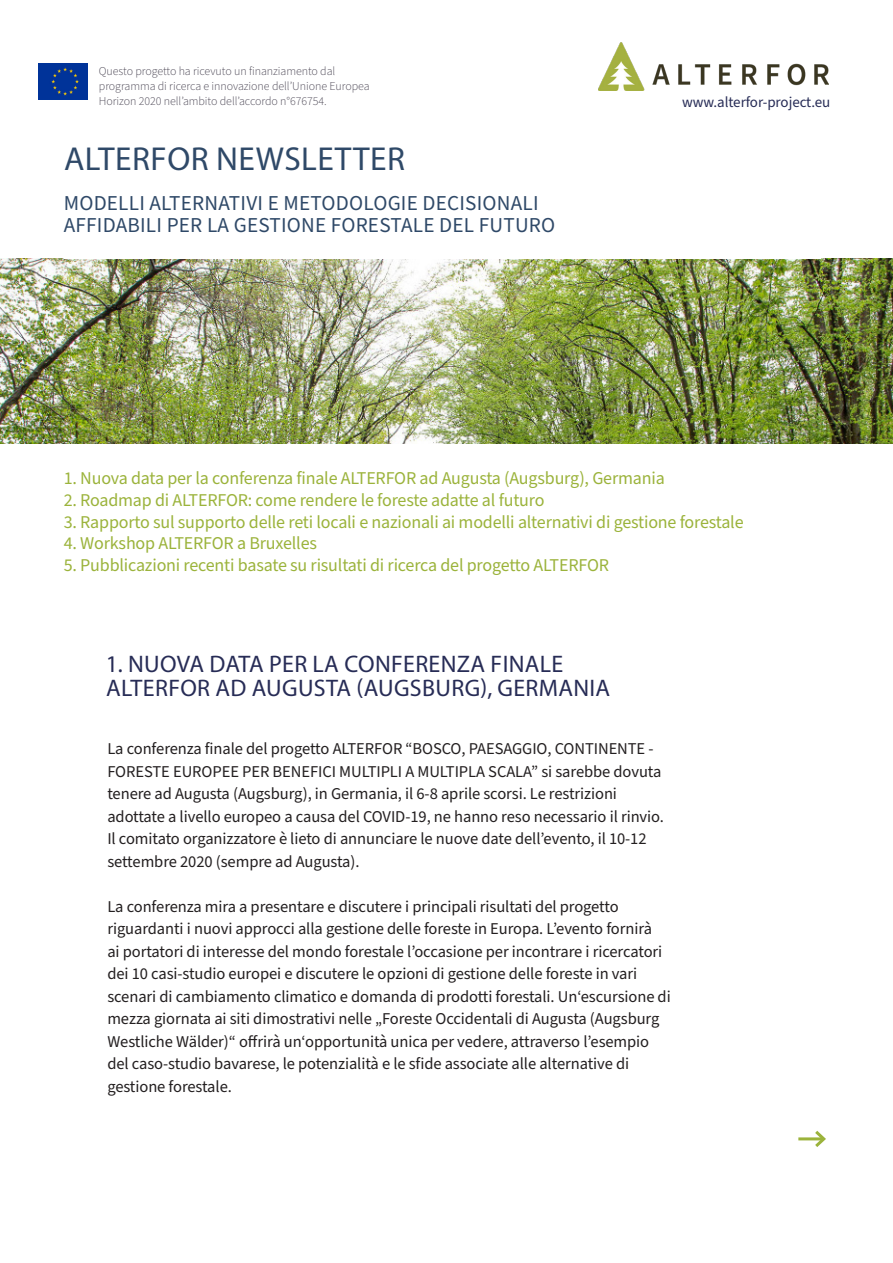
<style>
.page{position:relative;width:893px;height:1263px;background:#fff}
.page>*{position:absolute;margin:0;border:0;box-sizing:border-box;transform-origin:0 0}
.t1{font:33.3px "Myriad Pro";letter-spacing:.015em;color:#2f4968}
.t2{font:24px/24px "Myriad Pro";letter-spacing:.015em;color:#272c56}
.t3{font:21.15px "Source Sans Pro";letter-spacing:.01em;color:#2f4968}
.t4{font:18px "Source Sans Pro";letter-spacing:-.01em;color:#9bb33b}
.t5{font:16.5px/22.5px "Source Sans Pro";letter-spacing:-.005em;color:#231f20}
.t6{font:15px "Source Sans Pro";letter-spacing:-.005em;color:#272c56}
.t7{font:300 12px/15px "Source Sans Pro";letter-spacing:-.005em;color:#4a4553}
</style>
<div class="page">
<hr style="left:798px;top:1137px;width:26px;height:3px;background:#9bb33b">
<svg style="left:812px;top:1130px;width:14px;height:17px"></svg>
<img style="left:0;top:258px;width:893px;height:185px">
<img style="left:599px;top:43px;width:229px;height:47px">
<img style="left:39px;top:64px;width:48px;height:35px">
<p class="t7" style="left:99px;top:64px;width:272px">Questo progetto ha ricevuto un finanziamento dal programma di ricerca e innovazione dell’Unione Europea<br>Horizon 2020 nell’ambito dell’accordo n°676754.</p>
<p class="t1" style="left:64px;top:138px;width:342px">ALTERFOR NEWSLETTER</p>
<p class="t3" style="left:64px;top:189px;width:476px">MODELLI ALTERNATIVI E METODOLOGIE DECISIONALI</p>
<p class="t3" style="left:64px;top:211px;width:493px">AFFIDABILI PER LA GESTIONE FORESTALE DEL FUTURO</p>
<p class="t6" style="left:682px;top:92px;width:150px">www.alterfor-project.eu</p>
<p class="t4" style="left:64px;top:466px;width:602px">1. Nuova data per la conferenza finale ALTERFOR ad Augusta (Augsburg), Germania</p>
<p class="t4" style="left:64px;top:488px;width:482px">2. Roadmap di ALTERFOR: come rendere le foreste adatte al futuro</p>
<p class="t4" style="left:64px;top:509px;width:681px">3. Rapporto sul supporto delle reti locali e nazionali ai modelli alternativi di gestione forestale</p>
<p class="t4" style="left:64px;top:531px;width:255px">4. Workshop ALTERFOR a Bruxelles</p>
<p class="t4" style="left:64px;top:553px;width:547px">5. Pubblicazioni recenti basate su risultati di ricerca del progetto ALTERFOR</p>
<p class="t2" style="left:106px;top:651px;width:506px">1. NUOVA DATA PER LA CONFERENZA FINALE<br>ALTERFOR AD AUGUSTA (AUGSBURG), GERMANIA</p>
<p class="t5" style="left:107px;top:738px;width:558px">La conferenza finale del progetto ALTERFOR “BOSCO, PAESAGGIO, CONTINENTE - FORESTE EUROPEE PER BENEFICI MULTIPLI A MULTIPLA SCALA” si sarebbe dovuta tenere ad Augusta (Augsburg), in Germania, il 6-8 aprile scorsi. Le restrizioni adottate a livello europeo a causa del COVID-19, ne hanno reso necessario il rinvio.<br>Il comitato organizzatore è lieto di annunciare le nuove date dell’evento, il 10-12 settembre 2020 (sempre ad Augusta).</p>
<p class="t5" style="left:107px;top:895px;width:565px">La conferenza mira a presentare e discutere i principali risultati del progetto riguardanti i nuovi approcci alla gestione delle foreste in Europa. L’evento fornirà<br>ai portatori di interesse del mondo forestale l’occasione per incontrare i ricercatori dei 10 casi-studio europei e discutere le opzioni di gestione delle foreste in vari scenari di cambiamento climatico e domanda di prodotti forestali. Un‘escursione di mezza giornata ai siti dimostrativi nelle „Foreste Occidentali di Augusta (Augsburg Westliche Wälder)“ offrirà un‘opportunità unica per vedere, attraverso l’esempio del caso-studio bavarese, le potenzialità e le sfide associate alle alternative di gestione forestale.</p>
</div>
